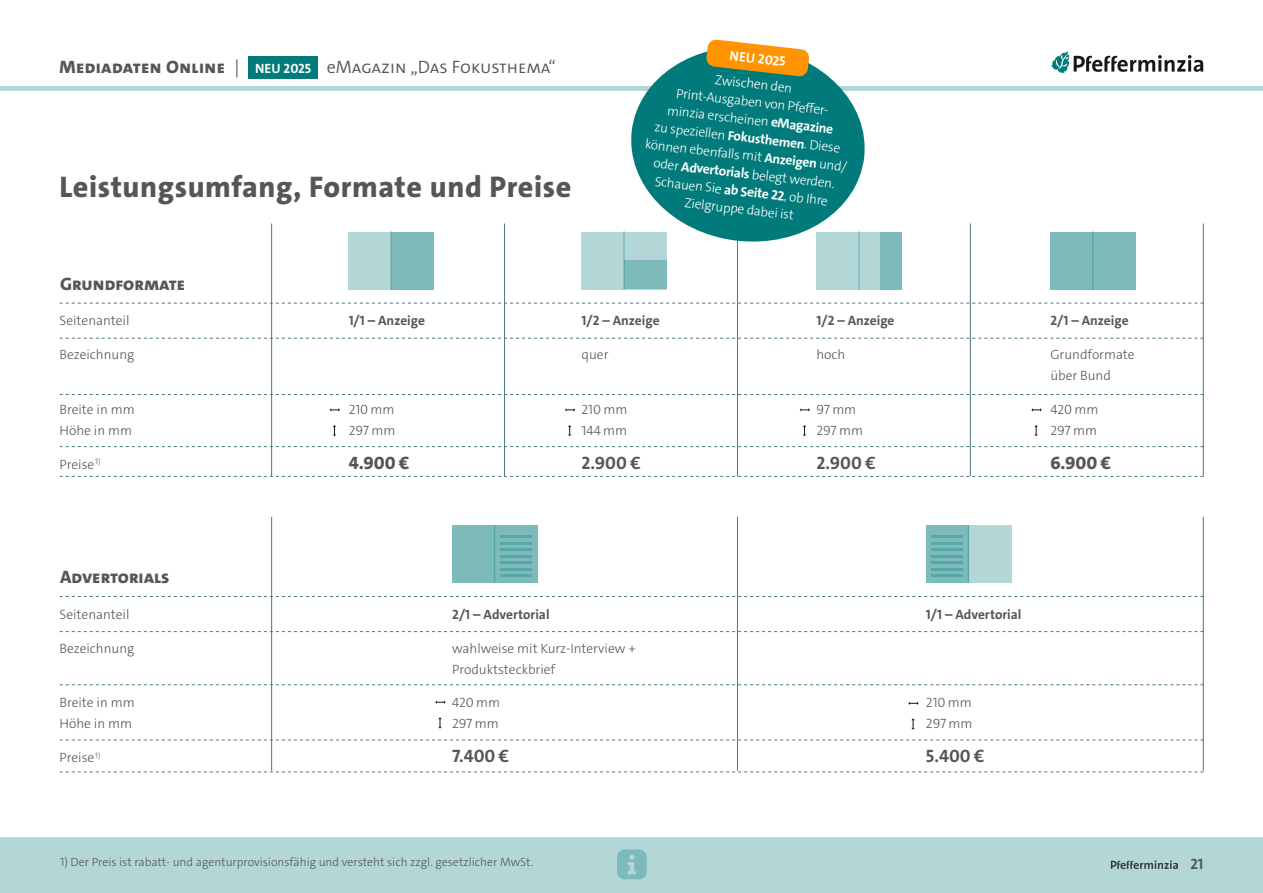
<style>
.page{position:relative;width:1263px;height:893px;background:#fff}
.page>*{position:absolute;margin:0;border:0;box-sizing:border-box;transform-origin:0 0}
.Head{font:800 30px "The Sans C4 s";letter-spacing:.02em;color:#565655}
.Zwiti{font:800 18px "The Sans C4 s";color:#565655}
.Lauftext{font:700 18px "The Sans C4 s";color:#565655}
.Rubrik-Thema{font:300 18px "The Sans C4 s";color:#565655}
.Rubrik-Thema-2{font:800 18px "The Sans C4 s";letter-spacing:.02em;color:#565655}
.Lauftext-2{font:800 18px "The Sans C4 s";color:#565655}
.t1{font:700 15px "The Sans C4 s";color:#565655}
.Lauftext-3{font:300 13.5px/21px "The Sans C4 s";color:#565655}
.Lauftext-4{font:300 13.5px/18px "The Sans C4 s";color:#fff;text-align:center}
.Lauftext-5{font:700 13.5px "The Sans C4 s";color:#565655}
.Lauftext-6{font:700 13.5px "The Sans C4 s";color:#fff}
.Quelle{font:300 12px "The Sans C4 s";color:#565655}
.s1{font-weight:300}
.s2{font-weight:700}
</style>
<div class="page">
<div style="left:0;top:838px;width:1263px;height:55px;background:#b3d7d7"></div>
<svg style="left:1111px;top:860px;width:67px;height:9px"></svg>
<div style="left:249px;top:56px;width:69px;height:23px;background:#007a7a"></div>
<hr style="left:0;top:86px;width:1263px;height:4px;background:#b3d7d7">
<svg style="left:617px;top:849px;width:30px;height:30px"></svg>
<svg style="left:1051px;top:51px;width:152px;height:22px"></svg>
<svg style="left:60px;top:596px;width:1143px;height:1px"></svg>
<svg style="left:60px;top:303px;width:1143px;height:1px"></svg>
<svg style="left:60px;top:338px;width:1143px;height:1px"></svg>
<svg style="left:60px;top:394px;width:1143px;height:1px"></svg>
<svg style="left:60px;top:446px;width:1143px;height:1px"></svg>
<svg style="left:60px;top:476px;width:1143px;height:1px"></svg>
<svg style="left:330px;top:408px;width:10px;height:4px"></svg>
<div style="left:349px;top:232px;width:85px;height:57px;background:#b3d7d7"></div>
<hr style="left:390px;top:232px;width:2px;height:57px;background:#007a7a">
<div style="left:391px;top:232px;width:43px;height:57px;background:#7dbbbb"></div>
<svg style="left:333px;top:425px;width:3px;height:11px"></svg>
<svg style="left:565px;top:408px;width:10px;height:4px"></svg>
<div style="left:581px;top:232px;width:85px;height:57px;background:#b3d7d7"></div>
<hr style="left:623px;top:232px;width:2px;height:57px;background:#007a7a">
<div style="left:624px;top:261px;width:42px;height:28px;background:#7dbbbb"></div>
<svg style="left:568px;top:425px;width:3px;height:11px"></svg>
<svg style="left:800px;top:408px;width:10px;height:4px"></svg>
<div style="left:816px;top:232px;width:85px;height:57px;background:#b3d7d7"></div>
<hr style="left:858px;top:232px;width:2px;height:57px;background:#007a7a">
<div style="left:880px;top:232px;width:21px;height:57px;background:#7dbbbb"></div>
<svg style="left:803px;top:425px;width:3px;height:11px"></svg>
<svg style="left:1031px;top:408px;width:11px;height:4px"></svg>
<svg style="left:1034px;top:425px;width:4px;height:11px"></svg>
<div style="left:1050px;top:232px;width:85px;height:57px;background:#7dbbbb"></div>
<hr style="left:271px;top:224px;width:1px;height:252px;background:#4a767b">
<hr style="left:504px;top:224px;width:1px;height:252px;background:#4a767b">
<hr style="left:970px;top:224px;width:1px;height:252px;background:#4a767b">
<hr style="left:1203px;top:224px;width:1px;height:252px;background:#4a767b">
<hr style="left:737px;top:224px;width:1px;height:252px;background:#4a767b">
<div style="left:452px;top:525px;width:85px;height:58px;background:#7dbbbb"></div>
<hr style="left:500px;top:535px;width:31px;height:3px;background:#007a7a">
<hr style="left:500px;top:542px;width:31px;height:2px;background:#007a7a">
<hr style="left:500px;top:548px;width:31px;height:3px;background:#007a7a">
<hr style="left:500px;top:555px;width:31px;height:2px;background:#007a7a">
<hr style="left:500px;top:561px;width:31px;height:3px;background:#007a7a">
<hr style="left:500px;top:568px;width:31px;height:2px;background:#007a7a">
<hr style="left:500px;top:574px;width:31px;height:3px;background:#007a7a">
<div style="left:926px;top:525px;width:85px;height:58px;background:#b3d7d7"></div>
<hr style="left:968px;top:525px;width:1px;height:58px;background:#007a7a">
<div style="left:926px;top:525px;width:42px;height:58px;background:#7dbbbb"></div>
<hr style="left:931px;top:535px;width:32px;height:3px;background:#007a7a">
<hr style="left:931px;top:542px;width:32px;height:2px;background:#007a7a">
<hr style="left:931px;top:548px;width:32px;height:3px;background:#007a7a">
<hr style="left:931px;top:555px;width:32px;height:2px;background:#007a7a">
<hr style="left:931px;top:561px;width:32px;height:3px;background:#007a7a">
<hr style="left:931px;top:568px;width:32px;height:2px;background:#007a7a">
<hr style="left:931px;top:574px;width:32px;height:3px;background:#007a7a">
<svg style="left:60px;top:631px;width:1143px;height:1px"></svg>
<svg style="left:60px;top:684px;width:1143px;height:1px"></svg>
<svg style="left:60px;top:740px;width:1143px;height:1px"></svg>
<svg style="left:908px;top:702px;width:11px;height:3px"></svg>
<svg style="left:911px;top:718px;width:4px;height:12px"></svg>
<svg style="left:435px;top:701px;width:10px;height:3px"></svg>
<svg style="left:438px;top:717px;width:4px;height:12px"></svg>
<hr style="left:271px;top:517px;width:1px;height:254px;background:#4a767b">
<hr style="left:737px;top:517px;width:1px;height:254px;background:#4a767b">
<hr style="left:1203px;top:517px;width:1px;height:254px;background:#4a767b">
<svg style="left:60px;top:771px;width:1143px;height:1px"></svg>
<svg style="left:626px;top:52px;width:244px;height:196px;fill:#007a7a"></svg>
<svg style="left:706px;top:39px;width:103px;height:38px;background:#d69f3a"></svg>
<p class="Rubrik-Thema-2" style="left:60px;top:55px;width:182px">Mediadaten Online <span class="s1">|</span></p>
<p class="Lauftext-6" style="left:255px;top:60px;width:58px">NEU 2025</p>
<p class="Rubrik-Thema" style="left:327px;top:55px;width:231px">eMagazin „Das Fokusthema“</p>
<p class="Head" style="left:60px;top:167px;width:513px">Leistungsumfang, Formate und Preise</p>
<p class="Lauftext-6" style="left:731px;top:47px;width:58px;rotate:6deg">NEU 2025</p>
<p class="Lauftext-4" style="left:718px;top:48px;width:79px;line-height:21px;rotate:6deg"><span class="s2">NEU<br></span>Zwischen den</p>
<p class="Lauftext-4" style="left:652px;top:82px;width:205px;rotate:6deg">Print-Ausgaben von Pfeff er-<br>minzia erscheinen <span class="s2">eMagazine<br></span>zu speziellen <span class="s2">Fokusthemen</span>. Diese können ebenfalls mit <span class="s2">Anzeigen</span>und/ oder <span class="s2">Advertorials</span>belegt werden.<br>Schauen Sie <span class="s2">ab Seite 22</span>, ob Ihre<br>Zielgruppe dabei ist</p>
<p class="Zwiti" style="left:60px;top:272px;width:127px">Grundformate</p>
<p class="Lauftext-3" style="left:60px;top:310px;width:71px">Seitenanteil</p>
<p class="Lauftext-3" style="left:60px;top:344px;width:76px">Bezeichnung</p>
<p class="Lauftext-3" style="left:60px;top:399px;width:77px">Breite in mm<br>Höhe in mm</p>
<p class="Lauftext-3" style="left:60px;top:454px;width:42px">Preise<sup>1)</sup></p>
<p class="Lauftext-5" style="left:349px;top:312px;width:78px">1/1 – Anzeige</p>
<p class="Lauftext-3" style="left:349px;top:399px;width:48px">210 mm<br>297 mm</p>
<p class="Lauftext-2" style="left:349px;top:451px;width:62px">4.900 €</p>
<p class="Lauftext-5" style="left:581px;top:312px;width:80px">1/2 – Anzeige</p>
<p class="Lauftext-3" style="left:581px;top:344px;width:28px">quer</p>
<p class="Lauftext-3" style="left:581px;top:399px;width:47px">210 mm<br>144 mm</p>
<p class="Lauftext" style="left:581px;top:451px;width:61px">2.900 €</p>
<p class="Lauftext-5" style="left:816px;top:312px;width:80px">1/2 – Anzeige</p>
<p class="Lauftext-3" style="left:816px;top:344px;width:30px">hoch</p>
<p class="Lauftext-3" style="left:816px;top:399px;width:48px">97 mm<br>297 mm</p>
<p class="Lauftext" style="left:816px;top:451px;width:61px">2.900 €</p>
<p class="Lauftext-5" style="left:1050px;top:312px;width:80px">2/1 – Anzeige</p>
<p class="Lauftext-3" style="left:1050px;top:344px;width:86px">Grundformate über Bund</p>
<p class="Lauftext-3" style="left:1050px;top:399px;width:50px">420 mm<br>297 mm</p>
<p class="Lauftext-2" style="left:1050px;top:451px;width:62px">6.900 €</p>
<p class="Zwiti" style="left:60px;top:565px;width:111px">Advertorials</p>
<p class="Lauftext-3" style="left:60px;top:604px;width:71px">Seitenanteil</p>
<p class="Lauftext-3" style="left:60px;top:638px;width:76px">Bezeichnung</p>
<p class="Lauftext-3" style="left:60px;top:692px;width:77px">Breite in mm<br>Höhe in mm</p>
<p class="Lauftext-3" style="left:60px;top:747px;width:42px">Preise<sup>1)</sup></p>
<p class="Lauftext-5" style="left:452px;top:605px;width:99px">2/1 – Advertorial</p>
<p class="Lauftext-3" style="left:452px;top:638px;width:185px">wahlweise mit Kurz-Interview +<br>Produktsteckbrief</p>
<p class="Lauftext-3" style="left:452px;top:692px;width:50px">420 mm<br>297 mm</p>
<p class="Lauftext" style="left:452px;top:744px;width:59px">7.400 €</p>
<p class="Quelle" style="left:60px;top:855px;width:475px">1) Der Preis ist rabatt- und agenturprovisionsfähig und versteht sich zzgl. gesetzlicher MwSt.</p>
<p class="Lauftext-5" style="left:926px;top:605px;width:97px">1/1 – Advertorial</p>
<p class="Lauftext-3" style="left:926px;top:692px;width:48px">210 mm<br>297 mm</p>
<p class="Lauftext" style="left:926px;top:744px;width:60px">5.400 €</p>
<p class="t1" style="left:1190px;top:854px;width:14px">21</p>
</div>
